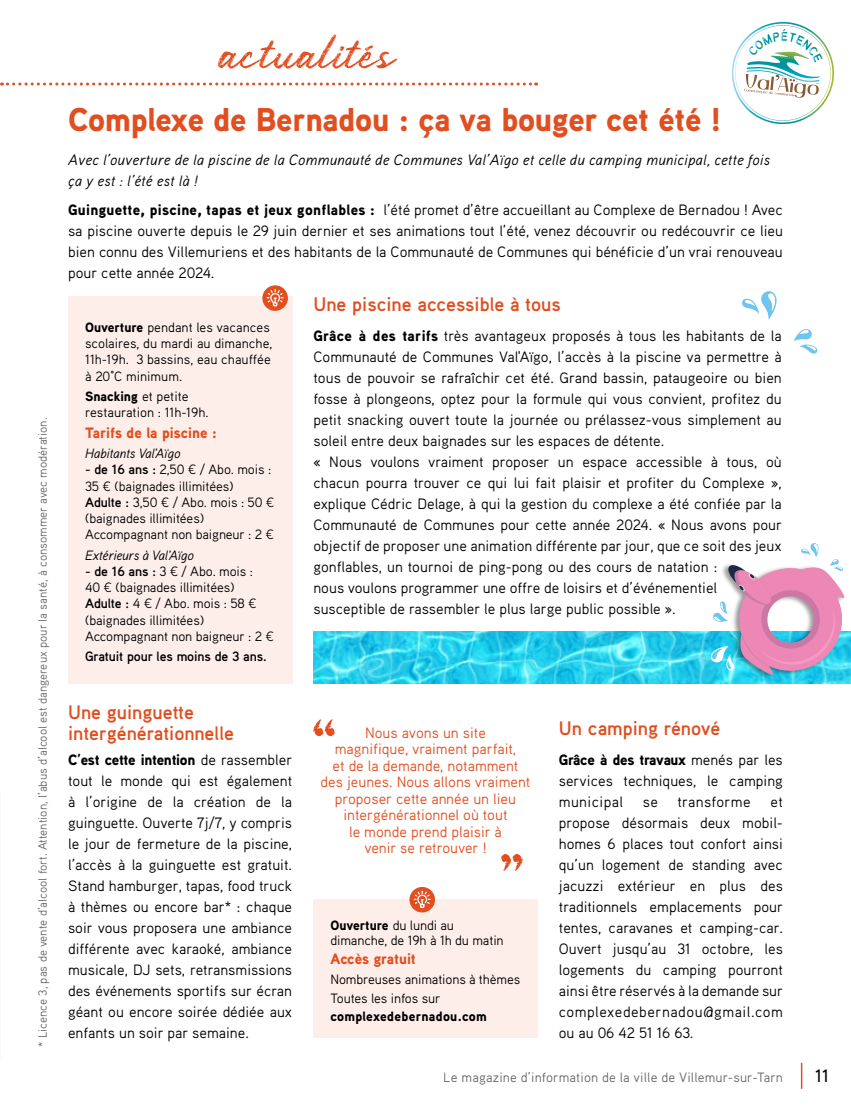
<style>
.page{position:relative;width:851px;height:1106px;background:#fff}
.page>*{position:absolute;margin:0;border:0;box-sizing:border-box;transform-origin:0 0}
.t1{font:66px "Rustyne";color:#e14e1f}
.t2{font:900 33px "Aaux Pro";letter-spacing:-.01em;color:#e14e1f}
.t3{font:700 19.5px/21px "Aaux Pro";color:#e14e1f}
.t4{font:500 18px "Aaux Pro";color:#000}
.t5{font:15px/21px "Aaux Pro";color:#000;text-align:justify}
.t6{font:15px/16.5px "Aaux Pro";color:#e14e1f;text-align:center}
.t7{font:italic 15px/21px "Aaux Pro";letter-spacing:.01em;color:#000}
.t8{font:900 15px "Aaux Pro";color:#e14e1f}
.t9{font:15px "Aaux Pro";letter-spacing:.025em;color:#000}
.t10{font:13.5px/16.2px "Aaux Pro";letter-spacing:-.01em;color:#000}
.t11{font:13.5px "Aaux Pro";letter-spacing:.01em;color:#000}
.t12{font:italic 13.5px "Aaux Pro";letter-spacing:-.02em;color:#000}
.t13{font:700 13.5px "Aaux Pro";letter-spacing:-.01em;color:#000}
.t14{font:900 13.5px "Aaux Pro";letter-spacing:.02em;color:#000}
.t15{font:12px "Aaux Pro";color:#000}
.s1{font-weight:900}
.s2{font-weight:700}
.s3{font-family:"Aaux Next"}
</style>
<div class="page">
<img style="left:313px;top:631px;width:537px;height:53px">
<svg style="left:2px;top:82px;width:534px;height:3px"></svg>
<div style="left:68px;top:296px;width:224px;height:388px;background:#feeee9"></div>
<svg style="left:262px;top:285px;width:26px;height:26px"></svg>
<svg style="left:266px;top:289px;width:17px;height:17px"></svg>
<svg style="left:732px;top:22px;width:102px;height:102px"></svg>
<svg style="left:742px;top:291px;width:35px;height:28px"></svg>
<svg style="left:793px;top:329px;width:24px;height:25px"></svg>
<div style="left:720px;top:562px;width:124px;height:117px;background:#000;opacity:.4"></div>
<svg style="left:709px;top:543px;width:137px;height:133px"></svg>
<div style="left:313px;top:899px;width:224px;height:138px;background:#feeee9"></div>
<div style="left:409px;top:887px;width:26px;height:25px;background:#e14e1f;border-radius:50%"></div>
<svg style="left:413px;top:890px;width:17px;height:18px"></svg>
<svg style="left:501px;top:854px;width:21px;height:16px"></svg>
<svg style="left:313px;top:719px;width:22px;height:17px"></svg>
<hr style="left:800px;top:1062px;width:2px;height:26px;background:#e14e1f">
<p class="t15" style="left:35px;top:1046px;width:630px;rotate:-90deg">* Licence 3, pas de vente d’alcool fort. Attention, l’abus d’alcool est dangereux pour la santé, à consommer avec modération.</p>
<h1 class="t1" style="left:215px;top:14px;width:178px">actualités</h1>
<h2 class="t2" style="left:68px;top:98px;width:654px">Complexe de Bernadou : ça va bouger cet été !</h2>
<p class="t7" style="left:68px;top:148px;width:703px">Avec l’ouverture de la piscine de la Communauté de Communes Val’Aïgo et celle du camping municipal, cette fois ça y est : l’été est là !</p>
<p class="t5" style="left:68px;top:199px;width:716px"><span class="s1">Guinguette, piscine, tapas et jeux gonflables :</span> l’été promet d’être accueillant au Complexe de Bernadou ! Avec sa piscine ouverte depuis le 29 juin dernier et ses animations tout l’été, venez découvrir ou redécouvrir ce lieu bien connu des Villemuriens et des habitants de la Communauté de Communes qui bénéficie d’un vrai renouveau pour cette année 2024.</p>
<p class="t10" style="left:85px;top:319px;width:189px"><span class="s1">Ouverture</span> pendant les vacances scolaires, du mardi au dimanche,<br>11h-19h. 3 bassins, eau chauffée à 20°C minimum.</p>
<p class="t10" style="left:85px;top:388px;width:125px"><span class="s1">Snacking</span> et petite restauration : 11h-19h.</p>
<p class="t8" style="left:85px;top:423px;width:133px">Tarifs de la piscine :</p>
<p class="t12" style="left:85px;top:445px;width:97px">Habitants Val'Aïgo</p>
<p class="t10" style="left:85px;top:461px;width:191px"><span class="s2">- de 16 ans :</span> 2,50 <span class="s3">€</span> / Abo. mois :<br>35 <span class="s3">€</span> (baignades illimitées)<br><span class="s2">Adulte :</span> 3,50 <span class="s3">€</span> / Abo. mois : 50 <span class="s3">€ </span>(baignades illimitées)<br>Accompagnant non baigneur : 2 <span class="s3">€</span></p>
<p class="t12" style="left:85px;top:546px;width:110px">Extérieurs à Val'Aïgo</p>
<p class="t10" style="left:85px;top:563px;width:190px"><span class="s2">- de 16 ans :</span> 3 <span class="s3">€</span> / Abo. mois :<br>40 <span class="s3">€</span> (baignades illimitées)<br><span class="s2">Adulte :</span> 4 <span class="s3">€</span> / Abo. mois : 58 <span class="s3">€ </span>(baignades illimitées)<br>Accompagnant non baigneur : 2 <span class="s3">€</span></p>
<p class="t13" style="left:85px;top:648px;width:183px">Gratuit pour les moins de 3 ans.</p>
<h3 class="t3" style="left:313px;top:293px;width:249px">Une piscine accessible à tous</h3>
<p class="t5" style="left:313px;top:325px;width:470px;text-align:left"><span class="s1">Grâce à des tarifs</span> très avantageux proposés à tous les habitants de la Communauté de Communes Val'Aïgo, l’accès à la piscine va permettre à tous de pouvoir se rafraîchir cet été. Grand bassin, pataugeoire ou bien fosse à plongeons, optez pour la formule qui vous convient, profitez du petit snacking ouvert toute la journée ou prélassez-vous simplement au soleil entre deux baignades sur les espaces de détente.<br>« Nous voulons vraiment proposer un espace accessible à tous, où chacun pourra trouver ce qui lui fait plaisir et profiter du Complexe », explique Cédric Delage, à qui la gestion du complexe a été confiée par la Communauté de Communes pour cette année 2024. « Nous avons pour objectif de proposer une animation différente par jour, que ce soit des jeux gonflables, un tournoi de ping-pong ou des cours de natation :<br>nous voulons programmer une offre de loisirs et d’événementiel susceptible de rassembler le plus large public possible ».</p>
<h3 class="t3" style="left:68px;top:701px;width:167px">Une guinguette intergénérationnelle</h3>
<h3 class="t3" style="left:558px;top:717px;width:163px">Un camping rénové</h3>
<p class="t6" style="left:320px;top:723px;width:211px">Nous avons un site<br>magnifique, vraiment parfait,<br>et de la demande, notamment des jeunes. Nous allons vraiment proposer cette année un lieu intergénérationnel où tout<br>le monde prend plaisir à<br>venir se retrouver !</p>
<p class="t5" style="left:68px;top:748px;width:226px"><span class="s1">C’est cette intention</span> de rassembler tout le monde qui est également à l’origine de la création de la guinguette. Ouverte 7j/7, y compris le jour de fermeture de la piscine, l’accès à la guinguette est gratuit.<br>Stand hamburger, tapas, food truck à thèmes ou encore bar* : chaque soir vous proposera une ambiance différente avec karaoké, ambiance musicale, DJ sets, retransmissions des événements sportifs sur écran géant ou encore soirée dédiée aux enfants un soir par semaine.</p>
<p class="t5" style="left:558px;top:748px;width:225px"><span class="s1">Grâce à des travaux</span> menés par les services techniques, le camping municipal</p>
<p class="t5" style="left:642px;top:790px;width:17px">se</p>
<p class="t9" style="left:677px;top:792px;width:75px">transforme</p>
<p class="t5" style="left:558px;top:790px;width:226px;text-indent:211px">et propose désormais deux mobil&shy;homes 6 places tout confort ainsi qu’un logement de standing avec jacuzzi extérieur en plus des traditionnels emplacements pour tentes, caravanes et camping-car.<br>Ouvert jusqu’au 31 octobre, les logements du camping pourront ainsi être réservés à la demande sur complexedebernadou@gmail.com ou au 06 42 51 16 63.</p>
<p class="t10" style="left:330px;top:917px;width:175px;line-height:15px"><span class="s1">Ouverture</span> du lundi au dimanche, de 19h à 1h du matin</p>
<p class="t8" style="left:330px;top:949px;width:87px">Accès gratuit</p>
<p class="t10" style="left:330px;top:969px;width:191px;line-height:19.2px">Nombreuses animations à thèmes<br>Toutes les infos sur</p>
<p class="t14" style="left:330px;top:1007px;width:158px">complexedebernadou.com</p>
<p class="t11" style="left:443px;top:1069px;width:341px">Le magazine d’information de la ville de Villemur-sur-Tarn</p>
<p class="t4" style="left:814px;top:1064px;width:16px">11</p>
</div>
